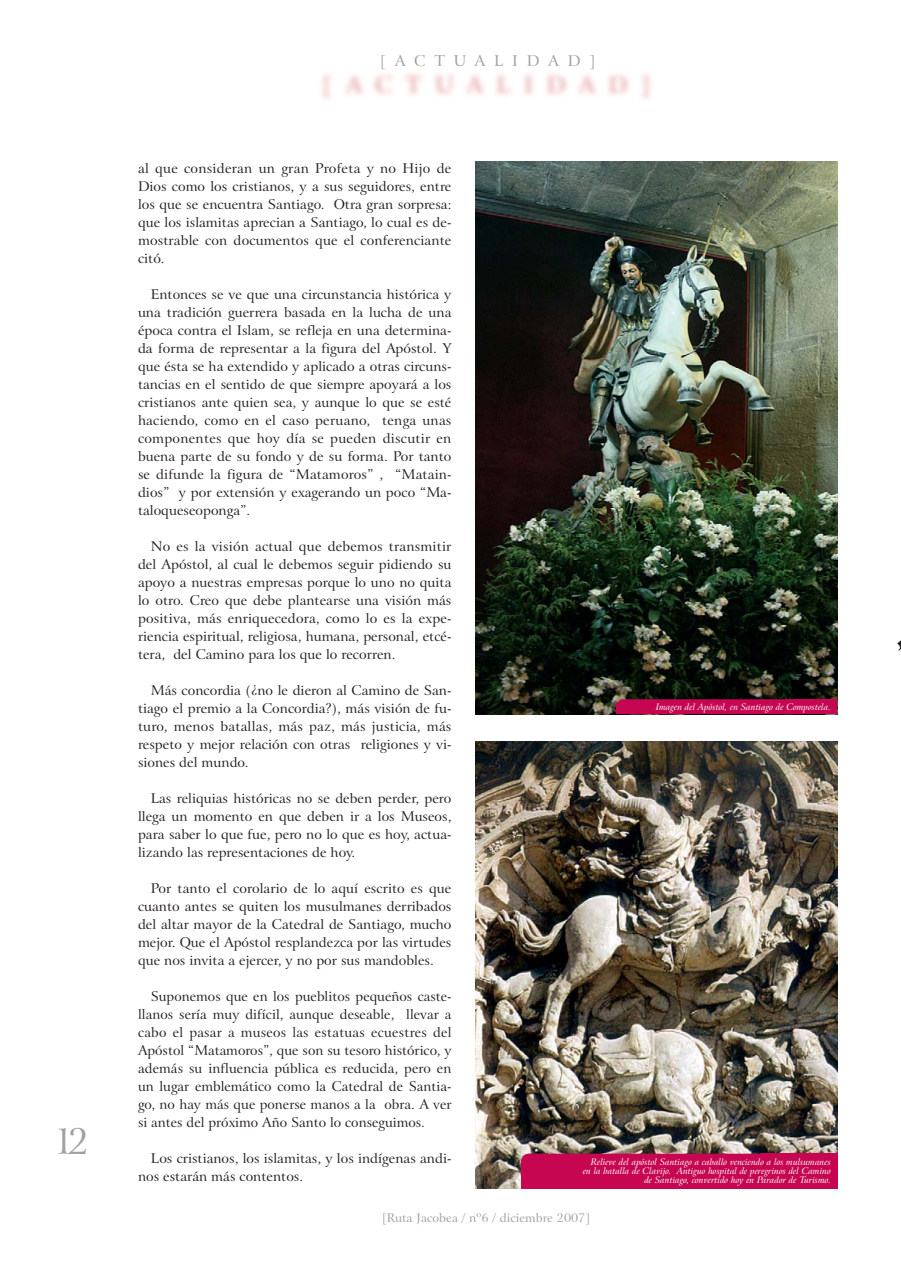
<style>
.page{position:relative;width:901px;height:1282px;background:#fff}
.page>*{position:absolute;margin:0;border:0;box-sizing:border-box;transform-origin:0 0}
.t1{font:36px "Arrus BT";color:#a0a0a4}
.t2{font:15px "Arrus BT";letter-spacing:.59em;color:#a0a0a4}
.t3{font:13.5px/18px "Arrus BT";color:#231f20;text-align:justify}
.t4{font:12px "Arrus BT";color:#a0a0a4}
.t5{font:italic 9px/9px "Arrus BT";color:#fff;text-align:right}
</style>
<div class="page">
<img style="left:475px;top:161px;width:361px;height:553px">
<div style="left:615px;top:699px;width:195px;height:15px;background:#c60651;border-radius:7px"></div>
<div style="left:786px;top:699px;width:50px;height:15px;background:#c60651"></div>
<div style="left:615px;top:706px;width:219px;height:8px;background:#c60651"></div>
<img style="left:475px;top:742px;width:361px;height:446px">
<div style="left:521px;top:1153px;width:293px;height:15px;background:#c60651;border-radius:7px"></div>
<div style="left:521px;top:1159px;width:315px;height:29px;background:#c60651"></div>
<div style="left:759px;top:1153px;width:77px;height:35px;background:#c60651"></div>
<h1 class="t1" style="left:53px;top:1123px;width:38px">12</h1>
<p class="t2" style="left:380px;top:53px;width:217px">[ACTUALIDAD]</p>
<p class="t3" style="left:138px;top:160px;width:315px">al que consideran un gran Profeta y no Hijo de Dios como los cristianos, y a sus seguidores, entre los que se encuentra Santiago. Otra gran sorpresa: que los islamitas aprecian a Santiago, lo cual es de&shy;mostrable con documentos que el conferenciante citó.</p>
<p class="t3" style="left:138px;top:286px;width:315px;text-indent:13px">Entonces se ve que una circunstancia histórica y una tradición guerrera basada en la lucha de una época contra el Islam, se refleja en una determina&shy;da forma de representar a la figura del Apóstol. Y que ésta se ha extendido y aplicado a otras circuns&shy;tancias en el sentido de que siempre apoyará a los cristianos ante quien sea, y aunque lo que se esté haciendo, como en el caso peruano, tenga unas componentes que hoy día se pueden discutir en buena parte de su fondo y de su forma. Por tanto se difunde la figura de “Matamoros” , “Matain&shy;dios” y por extensión y exagerando un poco “Ma&shy;taloqueseoponga”.</p>
<p class="t3" style="left:138px;top:538px;width:315px;text-indent:13px">No es la visión actual que debemos transmitir del Apóstol, al cual le debemos seguir pidiendo su apoyo a nuestras empresas porque lo uno no quita lo otro. Creo que debe plantearse una visión más positiva, más enriquecedora, como lo es la expe&shy;riencia espiritual, religiosa, humana, personal, etcé&shy;tera, del Camino para los que lo recorren.</p>
<p class="t3" style="left:138px;top:682px;width:315px;text-indent:13px">Más concordia (¿no le dieron al Camino de San&shy;tiago el premio a la Concordia?), más visión de fu&shy;turo, menos batallas, más paz, más justicia, más respeto y mejor relación con otras religiones y vi&shy;siones del mundo.</p>
<p class="t3" style="left:138px;top:790px;width:315px;text-indent:13px">Las reliquias históricas no se deben perder, pero llega un momento en que deben ir a los Museos, para saber lo que fue, pero no lo que es hoy, actua&shy;lizando las representaciones de hoy.</p>
<p class="t3" style="left:138px;top:880px;width:315px;text-indent:13px">Por tanto el corolario de lo aquí escrito es que cuanto antes se quiten los musulmanes derribados del altar mayor de la Catedral de Santiago, mucho mejor. Que el Apóstol resplandezca por las virtudes que nos invita a ejercer, y no por sus mandobles.</p>
<p class="t3" style="left:138px;top:988px;width:315px;text-indent:13px">Suponemos que en los pueblitos pequeños caste&shy;llanos sería muy difícil, aunque deseable, llevar a cabo el pasar a museos las estatuas ecuestres del Apóstol “Matamoros”, que son su tesoro histórico, y además su influencia pública es reducida, pero en un lugar emblemático como la Catedral de Santia&shy;go, no hay más que ponerse manos a la obra. A ver si antes del próximo Año Santo lo conseguimos.</p>
<p class="t3" style="left:138px;top:1150px;width:315px;text-indent:13px">Los cristianos, los islamitas, y los indígenas andi&shy;nos estarán más contentos.</p>
<p class="t5" style="left:655px;top:703px;width:176px">Imagen del Apóstol, en Santiago de Compostela.</p>
<p class="t5" style="left:582px;top:1157px;width:249px">Relieve del apóstol Santiago a caballo venciendo a los mulsumanes en la batalla de Clavijo. Antiguo hospital de peregrinos del Camino de Santiago, convertido hoy en Parador de Turismo.</p>
<p class="t4" style="left:382px;top:1211px;width:209px">[Ruta Jacobea / nº6 / diciembre 2007]</p>
</div>
